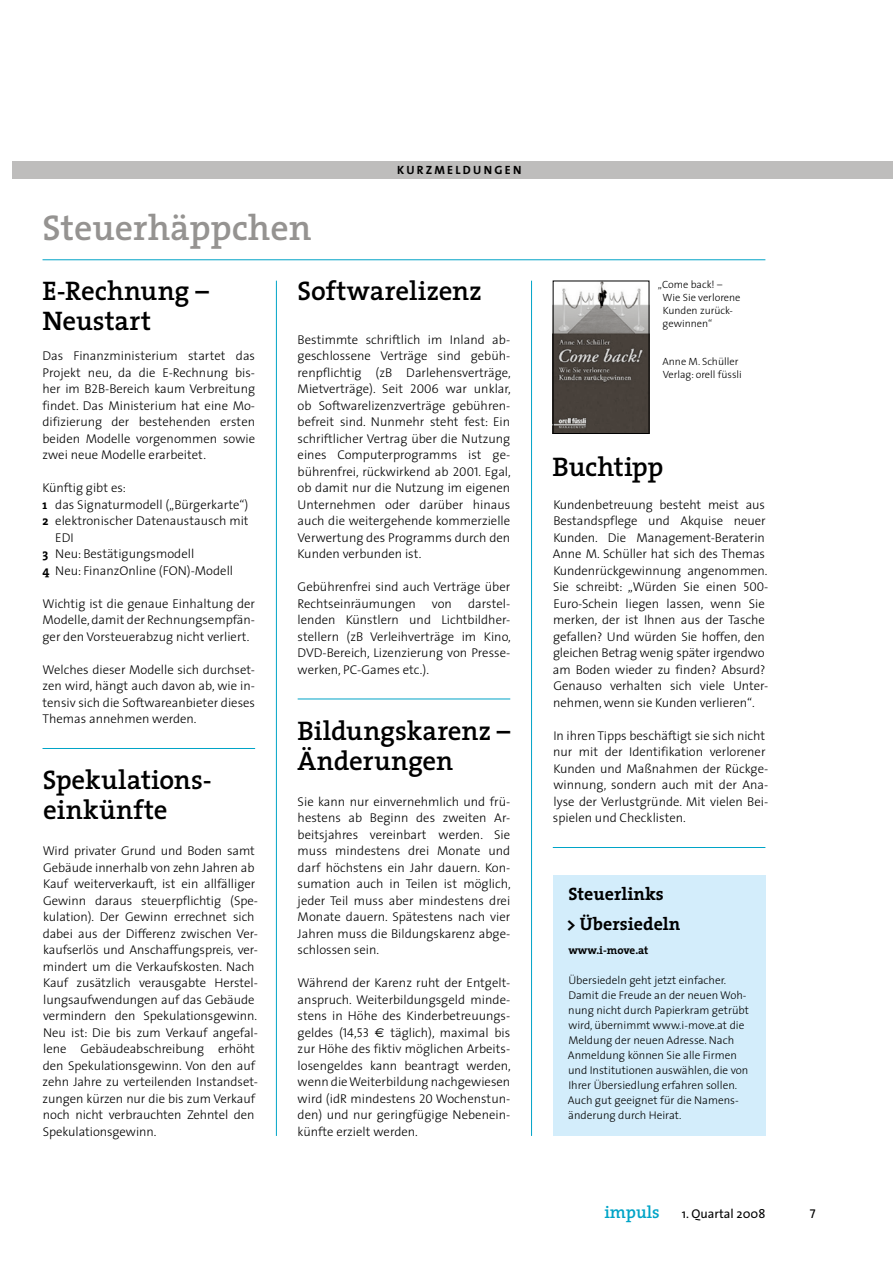
<style>
.page{position:relative;width:893px;height:1263px;background:#fff}
.page>*{position:absolute;margin:0;border:0;box-sizing:border-box;transform-origin:0 0}
.t1{font:600 36px "The Serif";color:#959391}
.t2{font:600 27px/30px "The Serif";letter-spacing:-.005em;color:#000}
.t3{font:700 18px/30px "The Serif";color:#000}
.t4{font:600 17.25px "The Serif";color:#00a4c7}
.t5{font:300 12.75px/16.5px "The Sans";letter-spacing:-.005em;color:#000;text-align:justify}
.t6{font:12.75px "The Sans";color:#000}
.t7{font:12.75px "The Sans Caps";color:#000}
.t8{font:12px "The Sans Bold Caps";letter-spacing:.19em;color:#000}
.t9{font:300 11.25px/15px "The Sans";color:#000}
.t10{font:700 11.25px "The Serif";letter-spacing:-.005em;color:#000}
.t11{font:300 10.5px/12.8px "The Sans";color:#000}
.s1{font-family:"The Sans Light Caps";font-weight:400}
.s2{font-family:"The Serif";font-weight:700}
.s3{font-family:"Euro Sans";font-weight:400}
</style>
<div class="page">
<hr style="left:531px;top:281px;width:1px;height:855px;background:#00a4c7">
<hr style="left:276px;top:281px;width:1px;height:855px;background:#00a4c7">
<div style="left:553px;top:875px;width:212px;height:261px;background:#d3edfb"></div>
<hr style="left:43px;top:748px;width:212px;height:1px;background:#00a4c7">
<hr style="left:298px;top:699px;width:212px;height:1px;background:#00a4c7">
<hr style="left:553px;top:847px;width:212px;height:1px;background:#00a4c7">
<hr style="left:43px;top:259px;width:722px;height:1px;background:#00a4c7">
<div style="left:13px;top:162px;width:880px;height:17px;background:#bebdbc"></div>
<img style="left:555px;top:283px;width:92px;height:149px">
<div style="left:553px;top:281px;width:96px;height:153px;border:1px solid #000"></div>
<h1 class="t1" style="left:43px;top:197px;width:271px">Steuerhäppchen</h1>
<p class="t8" style="left:397px;top:160px;width:126px">KU RZMELDU NGEN</p>
<h2 class="t2" style="left:43px;top:275px;width:168px">E-Rechnung –<br>Neustart</h2>
<p class="t5" style="left:43px;top:347px;width:214px">Das Finanzministerium startet das Projekt neu, da die E-Rechnung bis&shy;her im B<span class="s1">2</span>B-Bereich kaum Verbreitung findet. Das Ministerium hat eine Mo&shy;difizierung der bestehenden ersten beiden Modelle vorgenommen sowie zwei neue Modelle erarbeitet.</p>
<p class="t5" style="left:43px;top:479px;width:85px">Künftig gibt es:</p>
<p class="t5" style="left:43px;top:496px;width:207px"><span class="s2">1</span> das Signaturmodell („Bürgerkarte“)</p>
<p class="t5" style="left:43px;top:512px;width:208px"><span class="s2">2</span> elektronischer Datenaustausch mit</p>
<p class="t5" style="left:55px;top:529px;width:20px">EDI</p>
<p class="t5" style="left:43px;top:545px;width:153px"><span class="s2">3</span> Neu: Bestätigungsmodell</p>
<p class="t5" style="left:43px;top:562px;width:192px"><span class="s2">4</span> Neu: FinanzOnline (FON)-Modell</p>
<p class="t5" style="left:43px;top:595px;width:214px">Wichtig ist die genaue Einhaltung der Modelle, damit der Rechnungsempfän&shy;ger den Vorsteuerabzug nicht verliert.</p>
<p class="t5" style="left:43px;top:661px;width:214px">Welches dieser Modelle sich durchset&shy;zen wird, hängt auch davon ab, wie in&shy;tensiv sich die Softwareanbieter dieses Themas annehmen werden.</p>
<h2 class="t2" style="left:43px;top:764px;width:168px">Spekulations&shy;einkünfte</h2>
<p class="t5" style="left:43px;top:842px;width:217px;text-align:left">Wird privater Grund und Boden samt Gebäude innerhalb von zehn Jahren ab Kauf weiterverkauft, ist ein allfälliger Gewinn daraus steuerpflichtig (Spe&shy;kulation). Der Gewinn errechnet sich dabei aus der Differenz zwischen Ver&shy;kaufserlös und Anschaffungspreis, ver&shy;mindert um die Verkaufskosten. Nach Kauf zusätzlich verausgabte Herstel&shy;lungsaufwendungen auf das Gebäude vermindern den Spekulationsgewinn.<br>Neu ist: Die bis zum Verkauf angefal&shy;lene Gebäudeabschreibung erhöht den Spekulationsgewinn. Von den auf zehn Jahre zu verteilenden Instandset&shy;zungen kürzen nur die bis zum Verkauf noch nicht verbrauchten Zehntel den Spekulationsgewinn.</p>
<h2 class="t2" style="left:298px;top:275px;width:186px">Softwarelizenz</h2>
<p class="t5" style="left:298px;top:331px;width:215px">Bestimmte schriftlich im Inland ab&shy;geschlossene Verträge sind gebüh&shy;renpflichtig (zB Darlehensverträge, Mietverträge). Seit <span class="s1">2006</span> war unklar, ob Softwarelizenzverträge gebühren&shy;befreit sind. Nunmehr steht fest: Ein schriftlicher Vertrag über die Nutzung eines Computerprogramms ist ge&shy;bührenfrei, rückwirkend ab <span class="s1">2001</span>. Egal, ob damit nur die Nutzung im eigenen Unternehmen oder darüber hinaus auch die weitergehende kommerzielle Verwertung des Programms durch den Kunden verbunden ist.</p>
<p class="t5" style="left:298px;top:578px;width:214px">Gebührenfrei sind auch Verträge über<br>Rechtseinräumungen</p>
<p class="t5" style="left:298px;top:595px;width:215px;text-indent:170px">darstel&shy;lenden Künstlern und Lichtbildher&shy;stellern (zB Verleihverträge im Kino, DVD-Bereich, Lizenzierung von Presse&shy;werken, PC-Games etc.).</p>
<p class="t5" style="left:432px;top:595px;width:22px">von</p>
<h2 class="t2" style="left:298px;top:715px;width:214px">Bildungskarenz –<br>Änderungen</h2>
<p class="t5" style="left:298px;top:793px;width:215px">Sie kann nur einvernehmlich und frü&shy;hestens ab Beginn des zweiten Ar&shy;beitsjahres vereinbart werden. Sie muss mindestens drei Monate und darf höchstens ein Jahr dauern. Kon&shy;sumation auch in Teilen ist möglich, jeder Teil muss aber mindestens drei Monate dauern. Spätestens nach vier Jahren muss die Bildungskarenz abge&shy;schlossen sein.</p>
<p class="t5" style="left:298px;top:974px;width:215px;text-align:left">Während der Karenz ruht der Entgelt&shy;anspruch. Weiterbildungsgeld minde&shy;stens in Höhe des Kinderbetreuungs&shy;geldes (<span class="s1">14,53</span> <span class="s3">€</span> täglich), maximal bis zur Höhe des fiktiv möglichen Arbeits&shy;losengeldes kann beantragt werden, wenn die Weiterbildung nachgewiesen wird (idR mindestens <span class="s1">20</span> Wochenstun&shy;den) und nur geringfügige Nebenein&shy;künfte erzielt werden.</p>
<p class="t11" style="left:663px;top:278px;width:79px;text-indent:-5px">„Come back! –<br>Wie Sie verlorene<br>Kunden zurück&shy;gewinnen“</p>
<p class="t11" style="left:662px;top:355px;width:81px">Anne M. Schüller<br>Verlag: orell füssli</p>
<h2 class="t2" style="left:552px;top:451px;width:113px">Buchtipp</h2>
<p class="t5" style="left:553px;top:496px;width:217px;text-align:left">Kundenbetreuung besteht meist aus Bestandspflege und Akquise neuer Kunden. Die Management-Beraterin Anne M. Schüller hat sich des Themas Kundenrückgewinnung angenommen.<br>Sie schreibt: „Würden Sie einen <span class="s1">500</span>- Euro-Schein liegen lassen, wenn Sie merken, der ist Ihnen aus der Tasche gefallen? Und würden Sie hoffen, den gleichen Betrag wenig später irgendwo am Boden wieder zu finden? Absurd?<br>Genauso verhalten sich viele Unter&shy;nehmen, wenn sie Kunden verlieren“.</p>
<p class="t5" style="left:553px;top:727px;width:217px;text-align:left">In ihren Tipps beschäftigt sie sich nicht nur mit der Identifikation verlorener Kunden und Maßnahmen der Rückge&shy;winnung, sondern auch mit der Ana&shy;lyse der Verlustgründe. Mit vielen Bei&shy;spielen und Checklisten.</p>
<h3 class="t3" style="left:567px;top:879px;width:115px">Steuerlinks<br>&gt; Übersiedeln</h3>
<p class="t10" style="left:568px;top:941px;width:82px">www.i-move.at</p>
<p class="t9" style="left:568px;top:973px;width:183px">Übersiedeln geht jetzt einfacher.<br>Damit die Freude an der neuen Woh&shy;nung nicht durch Papierkram getrübt wird, übernimmt www.i-move.at die Meldung der neuen Adresse. Nach Anmeldung können Sie alle Firmen und Institutionen auswählen, die von Ihrer Übersiedlung erfahren sollen.<br>Auch gut geeignet für die Namens&shy;änderung durch Heirat.</p>
<h3 class="t4" style="left:604px;top:1198px;width:57px">impuls</h3>
<p class="t7" style="left:810px;top:1203px;width:7px">7</p>
<p class="t6" style="left:682px;top:1203px;width:85px">1. Quartal 2008</p>
</div>
